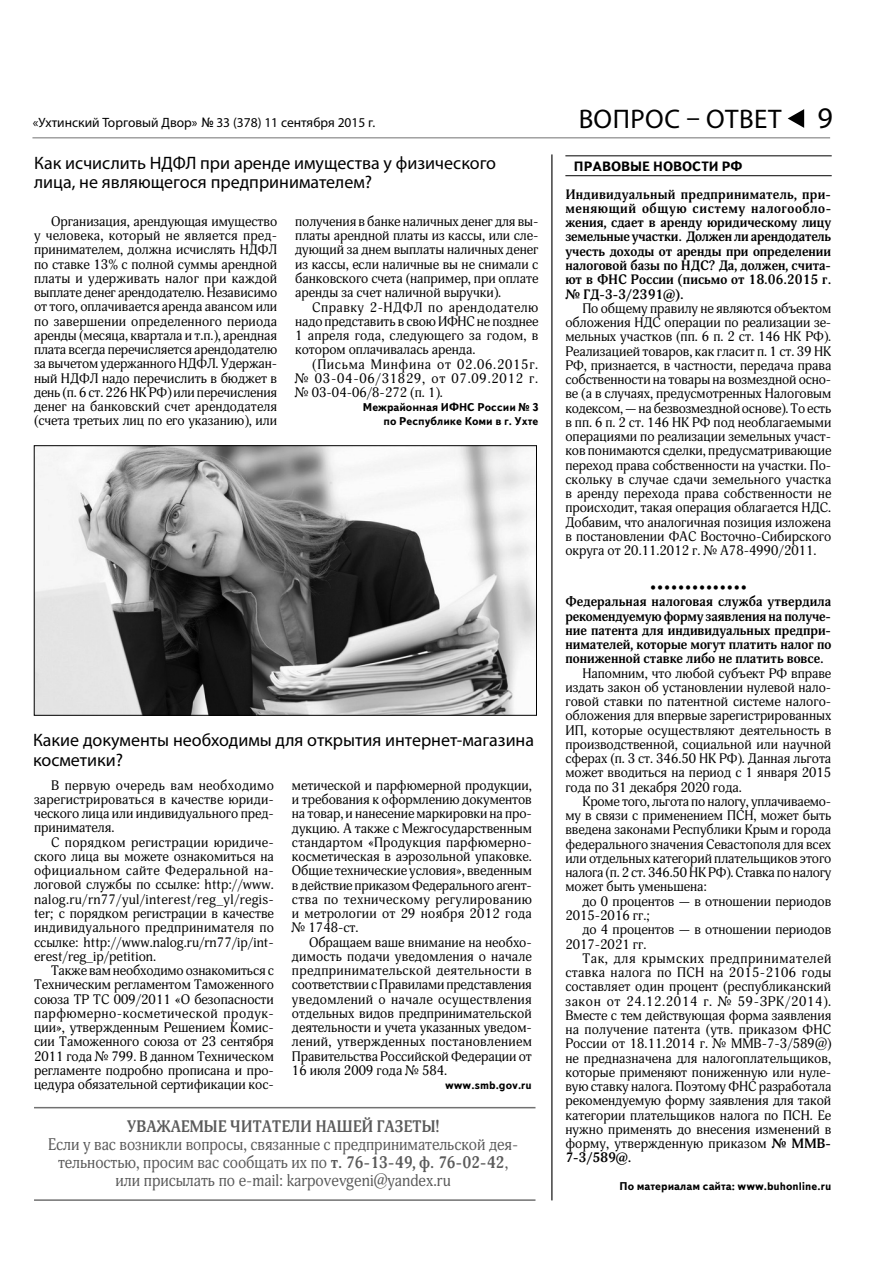
<style>
.page{position:relative;width:893px;height:1263px;background:#fff}
.page>*{position:absolute;margin:0;border:0;box-sizing:border-box;transform-origin:0 0}
.t1{font:27px "Myriad Pro";letter-spacing:.02em;color:#000}
.t2{font:18px/19.5px "Myriad Pro";color:#000}
.t3{font:16.5px/18px "Adonis C";color:#5a5a5a;text-align:center;scale:.94 1}
.t4{font:700 16.5px "Adonis C";color:#5a5a5a;scale:.94 1}
.t5{font:13.5px/14.2px "Adonis C";color:#000;text-align:justify}
.t6{font:700 13.5px/14.2px "Adonis C";color:#000;text-align:justify}
.t7{font:13.5px "Myriad Pro";color:#000}
.t8{font:700 13.5px "Text Book C";color:#000}
.t9{font:700 11.25px/14.2px "Text Book C";color:#000;text-align:right}
.s1{font-family:"Text Book C"}
.s2{font-size:30px}
.s3{font-weight:700}
</style>
<div class="page">
<hr style="left:565px;top:155px;width:266px;height:1px;background:#000">
<hr style="left:565px;top:175px;width:266px;height:1px;background:#000">
<hr style="left:32px;top:137px;width:798px;height:1px;background:#717171">
<svg style="left:787px;top:109px;width:17px;height:19px"></svg>
<hr style="left:551px;top:154px;width:1px;height:1046px;background:#000">
<hr style="left:34px;top:1199px;width:501px;height:2px;background:#717171">
<hr style="left:34px;top:1107px;width:501px;height:1px;background:#717171">
<img style="left:36px;top:448px;width:498px;height:266px">
<div style="left:34px;top:446px;width:502px;height:270px;border:1px solid #000"></div>
<p class="t7" style="left:33px;top:117px;width:344px">«Ухтинский Торговый Двор» <span class="s1">№</span>33 (378) 11 сентября 2015 г.</p>
<h1 class="t1" style="left:578px;top:109px;width:256px">ВОПРОС – ОТВЕТ <span class="s2">9</span></h1>
<h2 class="t2" style="left:34px;top:154px;width:463px">Как исчислить НДФЛ при аренде имущества у физического лица, не являющегося предпринимателем?</h2>
<p class="t5" style="left:34px;top:216px;width:245px;text-indent:17px">Организация, арендующая имущество у человека, который не является пред&shy;принимателем, должна исчислять НДФЛ по ставке 13% с полной суммы арендной платы и удерживать налог при каждой выплате денег арендодателю. Независимо от того, оплачивается аренда авансом или по завершении определенного периода аренды (месяца, квартала и т.п.), арендная плата всегда перечисляется арендодателю за вычетом удержанного НДФЛ. Удержан&shy;ный НДФЛ надо перечислить в бюджет в день (п. 6 ст. 226 НК РФ) или перечисления денег на банковский счет арендодателя (счета третьих лиц по его указанию), или</p>
<p class="t5" style="left:295px;top:216px;width:245px">получения в банке наличных денег для вы&shy;платы арендной платы из кассы, или сле&shy;дующий за днем выплаты наличных денег из кассы, если наличные вы не снимали с банковского счета (например, при оплате аренды за счет наличной выручки).</p>
<p class="t5" style="left:295px;top:301px;width:245px;text-indent:17px">Справку 2-НДФЛ по арендодателю надо представить в свою ИФНС не позднее 1 апреля года, следующего за годом, в котором оплачивалась аренда.</p>
<p class="t5" style="left:295px;top:358px;width:244px;text-indent:17px">(Письма Минфина от 02.06.2015г. № 03-04-06/31829, от 07.09.2012 г. № 03-04-06/8-272 (п. 1).</p>
<p class="t9" style="left:363px;top:401px;width:177px">Межрайонная ИФНС России № 3 по Республике Коми в г. Ухте</p>
<h2 class="t2" style="left:33px;top:732px;width:502px">Какие документы необходимы для открытия интернет-магазина косметики?</h2>
<p class="t5" style="left:34px;top:779px;width:241px;text-indent:17px">В первую очередь вам необходимо зарегистрироваться в качестве юриди&shy;ческого лица или индивидуального пред&shy;принимателя.</p>
<p class="t5" style="left:34px;top:837px;width:241px;text-indent:17px">С порядком регистрации юридиче&shy;ского лица вы можете ознакомиться на официальном сайте Федеральной на&shy;логовой службы по ссылке: http://www. nalog.ru/rn77/yul/interest/reg_yl/regis&shy;ter; с порядком регистрации в качестве индивидуального предпринимателя по ссылке: http://www.nalog.ru/rn77/ip/int&shy;erest/reg_ip/petition.</p>
<p class="t5" style="left:34px;top:965px;width:241px;text-indent:17px">Также вам необходимо ознакомиться с Техническим регламентом Таможенного союза ТР ТС 009/2011 «О безопасности парфюмерно-косметической продук&shy;ции», утвержденным Решением Комис&shy;сии Таможенного союза от 23 сентября 2011 года № 799. В данном Техническом регламенте подробно прописана и про&shy;цедура обязательной сертификации кос-</p>
<p class="t5" style="left:292px;top:780px;width:241px">метической и парфюмерной продукции, и требования к оформлению документов на товар, и нанесение маркировки на про&shy;дукцию. А также с Межгосударственным стандартом «Продукция парфюмерно&shy;косметическая в аэрозольной упаковке.<br>Общие технические условия», введенным в действие приказом Федерального агент&shy;ства по техническому регулированию и метрологии от 29 ноября 2012 года № 1748-ст.</p>
<p class="t5" style="left:292px;top:936px;width:241px;text-indent:17px">Обращаем ваше внимание на необхо&shy;димость подачи уведомления о начале предпринимательской деятельности в соответствии с Правилами представления уведомлений о начале осуществления отдельных видов предпринимательской деятельности и учета указанных уведом&shy;лений, утвержденных постановлением Правительства Российской Федерации от 16 июля 2009 года № 584.</p>
<p class="t9" style="left:445px;top:1079px;width:88px">www.smb.gov.ru</p>
<p class="t4" style="left:127px;top:1120px;width:334px">УВАЖАЕМЫЕ ЧИТАТЕЛИ НАШЕЙ ГАЗЕТЫ!</p>
<p class="t3" style="left:48px;top:1137px;width:501px">Если у вас возникли вопросы, связанные с предпринимательской дея&shy;тельностью, просим вас сообщать их по <span class="s3">т. 76-13-49, ф. 76-02-42</span>, или присылать по e-mail: karpovevgeni@yandex.ru</p>
<p class="t8" style="left:574px;top:162px;width:170px">ПРАВОВЫЕ НОВОСТИ РФ</p>
<p class="t6" style="left:565px;top:188px;width:267px">Индивидуальный предприниматель, при&shy;меняющий общую систему налогообло&shy;жения, сдает в аренду юридическому лицу земельные участки. Должен ли арендодатель учесть доходы от аренды при определении налоговой базы по НДС? Да, должен, счита&shy;ют в ФНС России (письмо от 18.06.2015 г. № ГД-3-3/2391@).</p>
<p class="t5" style="left:565px;top:303px;width:267px;text-indent:17px">По общему правилу не являются объектом обложения НДС операции по реализации зе&shy;мельных участков (пп. 6 п. 2 ст. 146 НК РФ).<br>Реализацией товаров, как гласит п. 1 ст. 39 НК РФ, признается, в частности, передача права собственности на товары на возмездной осно&shy;ве (а в случаях, предусмотренных Налоговым кодексом, — на безвозмездной основе). То есть в пп. 6 п. 2 ст. 146 НК РФ под необлагаемыми операциями по реализации земельных участ&shy;ков понимаются сделки, предусматривающие переход права собственности на участки. По&shy;скольку в случае сдачи земельного участка в аренду перехода права собственности не происходит, такая операция облагается НДС.<br>Добавим, что аналогичная позиция изложена в постановлении ФАС Восточно-Сибирского округа от 20.11.2012 г. № А78-4990/2011.</p>
<p class="t5" style="left:649px;top:582px;width:99px">••••••••••••••</p>
<p class="t6" style="left:565px;top:596px;width:267px">Федеральная налоговая служба утвердила рекомендуемую форму заявления на получе&shy;ние патента для индивидуальных предпри&shy;нимателей, которые могут платить налог по пониженной ставке либо не платить вовсе.</p>
<p class="t5" style="left:565px;top:667px;width:267px;text-indent:17px">Напомним, что любой субъект РФ вправе издать закон об установлении нулевой нало&shy;говой ставки по патентной системе налого&shy;обложения для впервые зарегистрированных ИП, которые осуществляют деятельность в производственной, социальной или научной сферах (п. 3 ст. 346.50 НК РФ). Данная льгота может вводиться на период с 1 января 2015 года по 31 декабря 2020 года.</p>
<p class="t5" style="left:565px;top:796px;width:267px;text-indent:17px">Кроме того, льгота по налогу, уплачиваемо&shy;му в связи с применением ПСН, может быть введена законами Республики Крым и города федерального значения Севастополя для всех или отдельных категорий плательщиков этого налога (п. 2 ст. 346.50 НК РФ). Ставка по налогу может быть уменьшена:</p>
<p class="t5" style="left:565px;top:896px;width:267px;text-indent:17px">до 0 процентов — в отношении периодов<br>2015-2016 гг.;</p>
<p class="t5" style="left:565px;top:924px;width:267px;text-indent:17px">до 4 процентов — в отношении периодов<br>2017-2021 гг.</p>
<p class="t5" style="left:565px;top:953px;width:267px;text-indent:17px">Так, для крымских предпринимателей ставка налога по ПСН на 2015-2106 годы составляет один процент (республиканский закон от 24.12.2014 г. № 59-ЗРК/2014).<br>Вместе с тем действующая форма заявления на получение патента (утв. приказом ФНС России от 18.11.2014 г. № ММВ-7-3/589@) не предназначена для налогоплательщиков, которые применяют пониженную или нуле&shy;вую ставку налога. Поэтому ФНС разработала рекомендуемую форму заявления для такой категории плательщиков налога по ПСН. Ее нужно применять до внесения изменений в форму, утвержденную приказом <span class="s3">№ ММВ-7-3/589@.</span></p>
<p class="t9" style="left:619px;top:1181px;width:213px">По материалам сайта: www.buhonline.ru</p>
</div>
